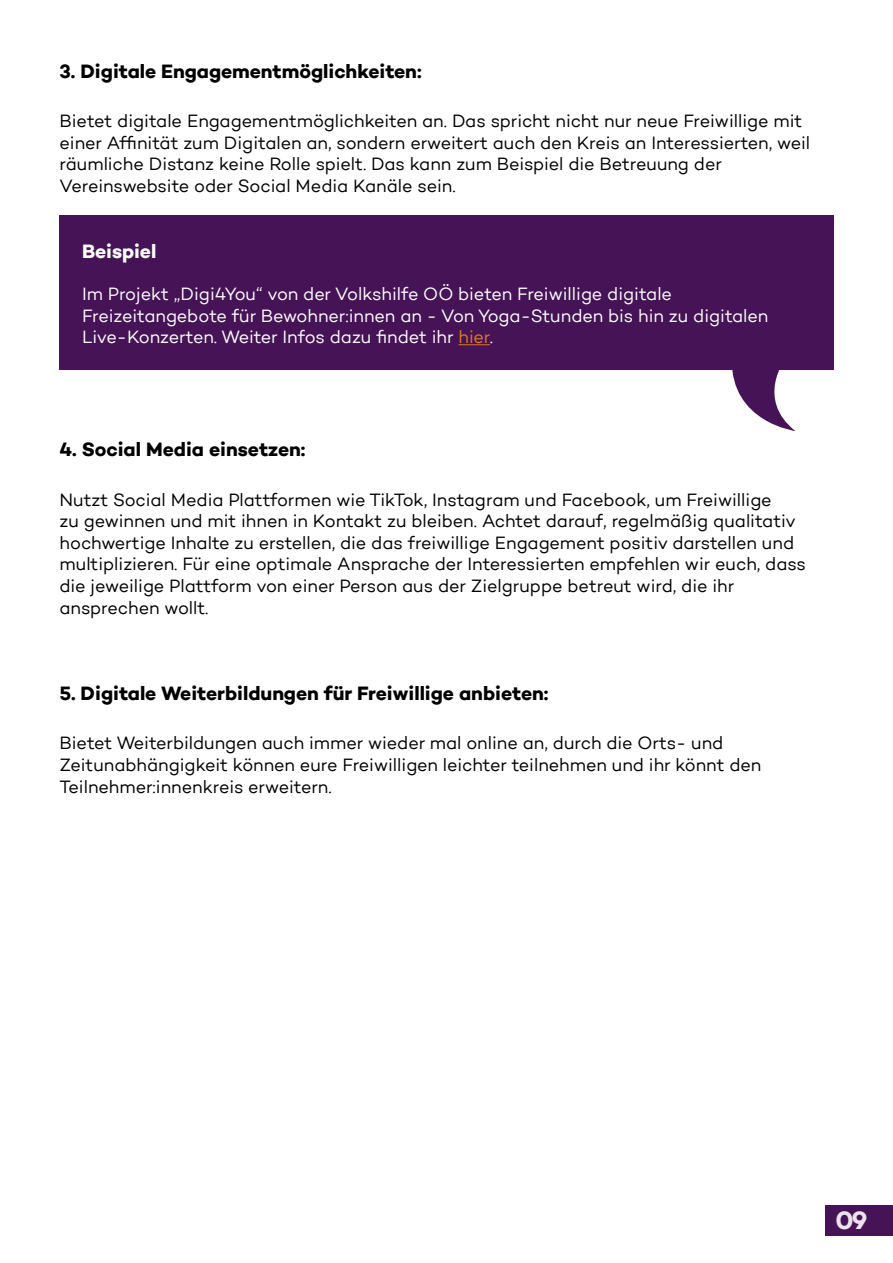
<style>
.page{position:relative;width:893px;height:1263px;background:#fff}
.page>*{position:absolute;margin:0;border:0;box-sizing:border-box;transform-origin:0 0}
.t1{font:700 25.35px "Campton TT";color:#ede3ec}
.t2{font:700 19.5px "Campton TT";color:#000}
.t3{font:700 19.5px "Campton TT";letter-spacing:-.005em;color:#fff}
.t4{font:18px/21.6px "Campton TT";letter-spacing:-.005em;color:#000}
.t5{font:18px/21.6px "Campton TT";letter-spacing:-.005em;color:#fff}
.s1{color:#df7826}
</style>
<div class="page">
<div style="left:59px;top:215px;width:774px;height:155px;background:#451356"></div>
<svg style="left:732px;top:370px;width:63px;height:61px"></svg>
<hr style="left:458px;top:344px;width:32px;height:1px;background:#df7826">
<div style="left:826px;top:1205px;width:67px;height:30px;background:#451356"></div>
<p class="t2" style="left:60px;top:59px;width:364px">3. Digitale Engagementmöglichkeiten:</p>
<p class="t4" style="left:60px;top:110px;width:752px">Bietet digitale Engagementmöglichkeiten an. Das spricht nicht nur neue Freiwillige mit einer Affinität zum Digitalen an, sondern erweitert auch den Kreis an Interessierten, weil räumliche Distanz keine Rolle spielt. Das kann zum Beispiel die Betreuung der Vereinswebsite oder Social Media Kanäle sein.</p>
<p class="t3" style="left:82px;top:239px;width:76px">Beispiel</p>
<p class="t5" style="left:82px;top:283px;width:688px">Im Projekt „Digi4You“ von der Volkshilfe OÖ bieten Freiwillige digitale<br>Freizeitangebote für Bewohner:innen an - Von Yoga-Stunden bis hin zu digitalen<br>Live-Konzerten. Weiter Infos dazu findet ihr <span class="s1">hier</span>.</p>
<p class="t2" style="left:60px;top:437px;width:247px">4. Social Media einsetzen:</p>
<p class="t4" style="left:60px;top:488px;width:748px">Nutzt Social Media Plattformen wie TikTok, Instagram und Facebook, um Freiwillige<br>zu gewinnen und mit ihnen in Kontakt zu bleiben. Achtet darauf, regelmäßig qualitativ hochwertige Inhalte zu erstellen, die das freiwillige Engagement positiv darstellen und multiplizieren. Für eine optimale Ansprache der Interessierten empfehlen wir euch, dass die jeweilige Plattform von einer Person aus der Zielgruppe betreut wird, die ihr ansprechen wollt.</p>
<p class="t2" style="left:60px;top:681px;width:490px">5. Digitale Weiterbildungen für Freiwillige anbieten:</p>
<p class="t4" style="left:60px;top:732px;width:703px">Bietet Weiterbildungen auch immer wieder mal online an, durch die Orts- und<br>Zeitunabhängigkeit können eure Freiwilligen leichter teilnehmen und ihr könnt den<br>Teilnehmer:innenkreis erweitern.</p>
<h1 class="t1" style="left:835px;top:1204px;width:33px">09</h1>
</div>
